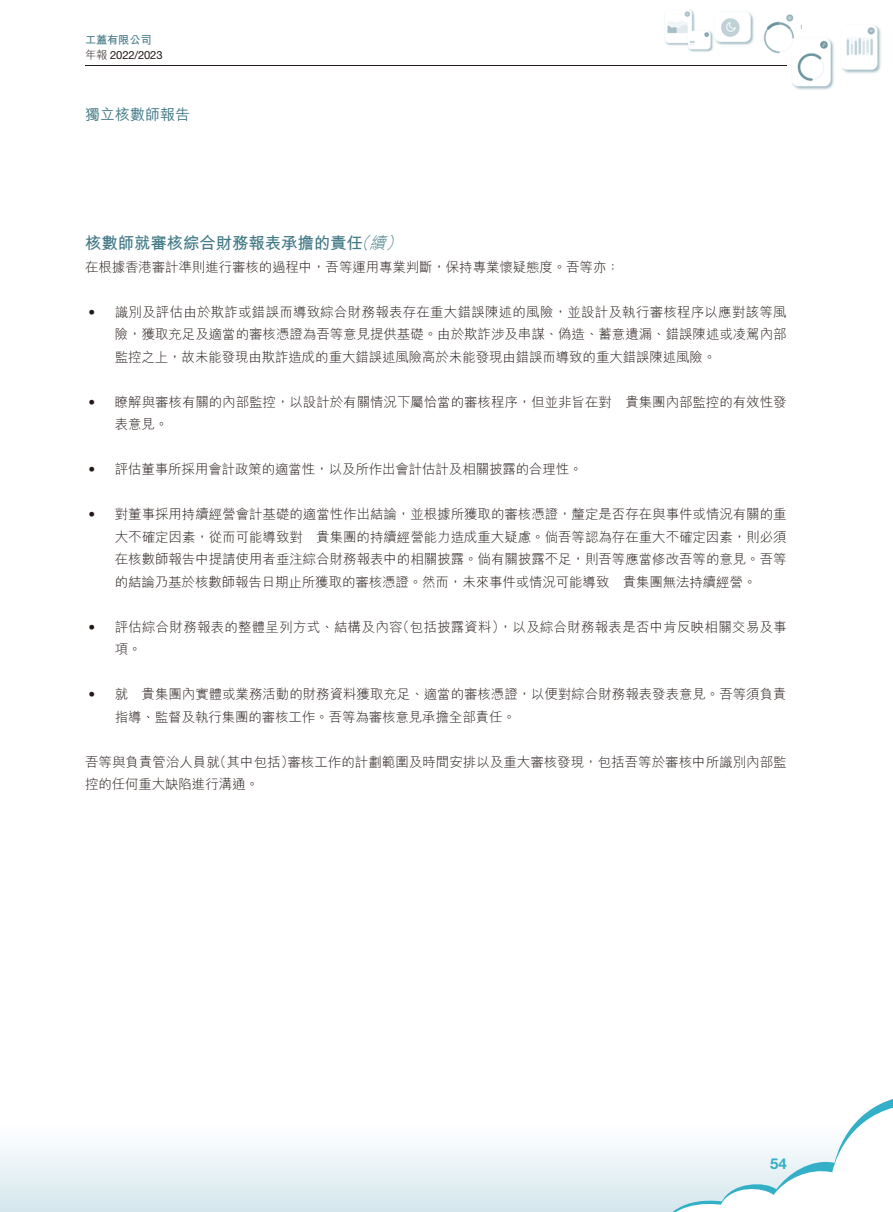
<style>
.page{position:relative;width:893px;height:1212px;background:#fff}
.page>*{position:absolute;margin:0;border:0;box-sizing:border-box;transform-origin:0 0}
.t1{font:16.5px "M Hei HK Bold E Ten B5 H";letter-spacing:-.01em;color:#427986}
.t2{font:15px "M Hei HK Medium E Ten B5 H";color:#427986}
.t3{font:700 15px "Helvetica Neue LT Std";color:#34afc8}
.t4{font:13.5px/22.5px "M Hei HK Light E Ten B5 H";letter-spacing:-.01em;color:#231916}
.t5{font:13.5px/22.5px "M Hei HK Light E Ten B5 H";letter-spacing:.015em;color:#231916}
.t6{font:11.25px "Helvetica Neue LT Std";letter-spacing:-.015em;color:#231916}
.t7{font:11.25px "M Hei HK Bold E Ten B5 H";letter-spacing:-.015em;color:#427986}
.s1{font-family:"M Hei HK Light E Ten B5 H"}
.s2{font-family:"M Hei HK Light E Ten B5 H";font-style:italic}
.s3{font-family:"Helvetica Neue LT Std";font-weight:300}
</style>
<div class="page">
<img style="left:665px;top:10px;width:216px;height:80px">
<div style="left:0;top:1050px;width:893px;height:162px;background:linear-gradient(to bottom,#fff,#ddecf1)"></div>
<svg style="left:658px;top:1095px;width:235px;height:117px"></svg>
<hr style="left:85px;top:65px;width:702px;height:1px;background:#231916">
<p class="t7" style="left:85px;top:36px;width:68px">工蓋有限公司</p>
<p class="t6" style="left:85px;top:51px;width:79px"><span class="s1">年報</span> 2022/2023</p>
<p class="t2" style="left:85px;top:108px;width:106px">獨立核數師報告</p>
<p class="t1" style="left:85px;top:236px;width:323px">核數師就審核綜合財務報表承擔的責任<span class="s2">（續）</span></p>
<p class="t4" style="left:85px;top:257px;width:536px">在根據香港審計準則進行審核的過程中，吾等運用專業判斷，保持專業懷疑態度。吾等亦：</p>
<p class="t4" style="left:115px;top:302px;width:673px;text-align:justify;text-indent:-26px"><span class="s3">•</span> 識別及評估由於欺詐或錯誤而導致綜合財務報表存在重大錯誤陳述的風險，並設計及執行審核程序以應對該等風險，獲取充足及適當的審核憑證為吾等意見提供基礎。由於欺詐涉及串謀、偽造、蓄意遺漏、錯誤陳述或凌駕內部監控之上，故未能發現由欺詐造成的重大錯誤述風險高於未能發現由錯誤而導致的重大錯誤陳述風險。</p>
<p class="t4" style="left:115px;top:392px;width:673px;text-indent:-26px"><span class="s3">•</span> 瞭解與審核有關的內部監控，以設計於有關情況下屬恰當的審核程序，但並非旨在對 貴集團內部監控的有效性發表意見。</p>
<p class="t4" style="left:88px;top:459px;width:496px"><span class="s3">•</span> 評估董事所採用會計政策的適當性，以及所作出會計估計及相關披露的合理性。</p>
<p class="t4" style="left:115px;top:504px;width:673px;text-align:justify;text-indent:-26px"><span class="s3">•</span> 對董事採用持續經營會計基礎的適當性作出結論，並根據所獲取的審核憑證，釐定是否存在與事件或情況有關的重大不確定因素，從而可能導致對 貴集團的持續經營能力造成重大疑慮。倘吾等認為存在重大不確定因素，則必須在核數師報告中提請使用者垂注綜合財務報表中的相關披露。倘有關披露不足，則吾等應當修改吾等的意見。吾等的結論乃基於核數師報告日期止所獲取的審核憑證。然而，未來事件或情況可能導致 貴集團無法持續經營。</p>
<p class="t5" style="left:115px;top:617px;width:673px;text-indent:-26px"><span class="s3">•</span> 評估綜合財務報表的整體呈列方式、結構及內容（包括披露資料），以及綜合財務報表是否中肯反映相關交易及事項。</p>
<p class="t4" style="left:115px;top:684px;width:673px;text-indent:-26px"><span class="s3">•</span> 就 貴集團內實體或業務活動的財務資料獲取充足、適當的審核憑證，以便對綜合財務報表發表意見。吾等須負責指導、監督及執行集團的審核工作。吾等為審核意見承擔全部責任。</p>
<p class="t4" style="left:85px;top:752px;width:703px">吾等與負責管治人員就（其中包括）審核工作的計劃範圍及時間安排以及重大審核發現，包括吾等於審核中所識別內部監控的任何重大缺陷進行溝通。</p>
<p class="t3" style="left:770px;top:1158px;width:18px">54</p>
</div>
